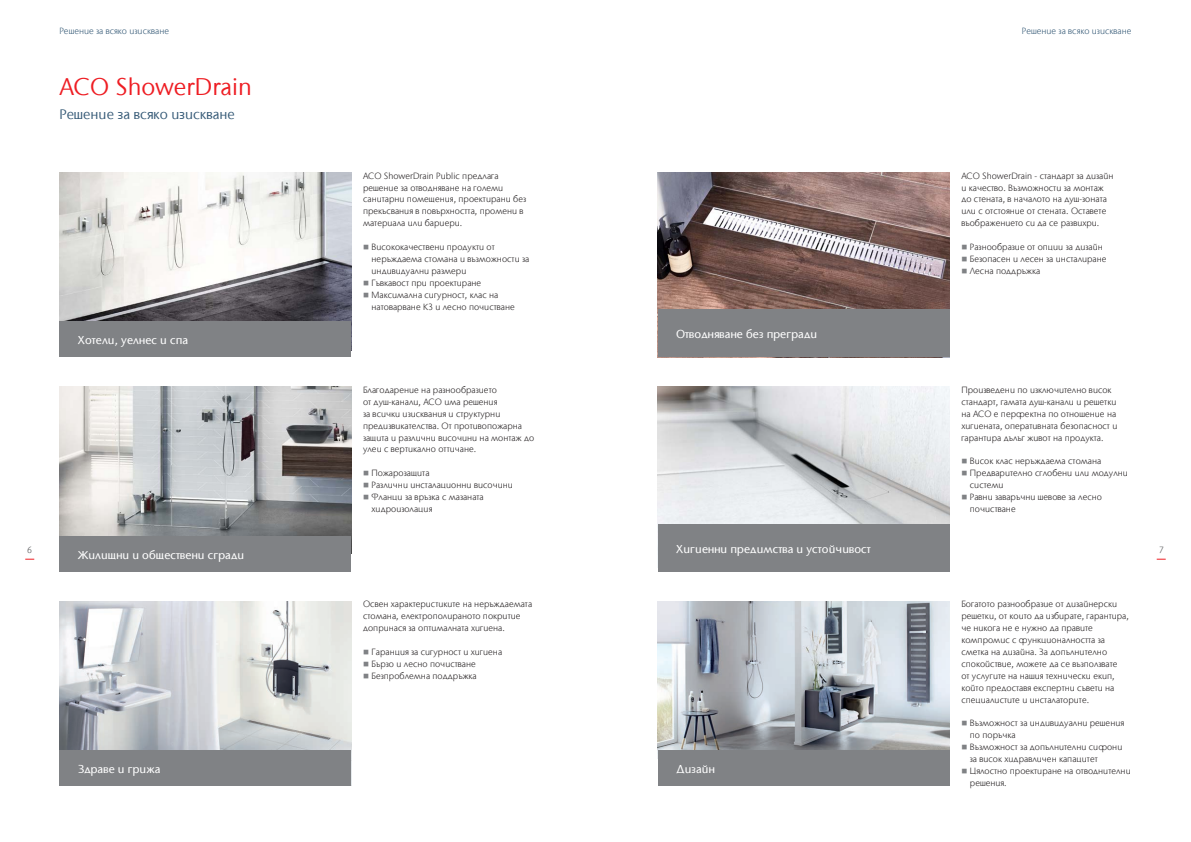
<style>
.page{position:relative;width:1191px;height:842px;background:#fff}
.page>*{position:absolute;margin:0;border:0;box-sizing:border-box;transform-origin:0 0}
.Heading{font:24px "Stone Sans IIITC Com";letter-spacing:.005em;color:#ee1d23}
.Intermediate_heading{font:14px "Stone Sans IIITC Com";letter-spacing:.005em;color:#335875}
.Title_Cluster_add-on{font:500 11.5px "Stone Sans IIITC Com";letter-spacing:.01em;color:#fff}
.Body_copy{font:300 9px/11.9px "Stone Sans IIITC Com";letter-spacing:.005em;color:#231f20}
.Rubrication{font:300 9px "Stone Sans IIITC Com";letter-spacing:.005em;color:#335875}
.t1{font:300 9px "Stone Sans IIITC Com";color:#57585a}
.s1{color:#808285}
</style>
<div class="page">
<img style="left:658px;top:172px;width:291px;height:138px">
<img style="left:60px;top:172px;width:291px;height:149px">
<img style="left:60px;top:387px;width:291px;height:149px">
<img style="left:60px;top:601px;width:291px;height:149px">
<img style="left:658px;top:387px;width:291px;height:137px">
<img style="left:658px;top:601px;width:291px;height:149px">
<div style="left:60px;top:321px;width:291px;height:36px;background:#808285"></div>
<div style="left:658px;top:310px;width:291px;height:47px;background:#808285"></div>
<div style="left:60px;top:536px;width:291px;height:35px;background:#808285"></div>
<div style="left:658px;top:524px;width:291px;height:47px;background:#808285"></div>
<div style="left:60px;top:750px;width:291px;height:36px;background:#808285"></div>
<div style="left:658px;top:750px;width:291px;height:36px;background:#808285"></div>
<p class="Rubrication" style="left:59px;top:26px;width:111px">Решение за всяко изискване</p>
<p class="Rubrication" style="left:1021px;top:26px;width:111px">Решение за всяко изискване</p>
<p class="Heading" style="left:59px;top:72px;width:194px">ACO ShowerDrain</p>
<p class="Intermediate_heading" style="left:59px;top:105px;width:177px">Решение за всяко изискване</p>
<p class="Title_Cluster_add-on" style="left:78px;top:333px;width:112px">Хотели, уелнес и спа</p>
<p class="Body_copy" style="left:363px;top:169px;width:164px">ACO ShowerDrain Public предлага решение за отводняване на големи санитарни помещения, проектирани без прекъсвания в повърхността, промени в материала или бариери.</p>
<p class="Body_copy" style="left:371px;top:241px;width:159px;text-indent:-9px"><span class="s1">■</span> Висококачествени продукти от неръждаема стомана и възможности за индивидуални размери</p>
<p class="Body_copy" style="left:363px;top:277px;width:120px"><span class="s1">■</span> Гъвкавост при проектиране</p>
<p class="Body_copy" style="left:371px;top:288px;width:145px;text-indent:-9px"><span class="s1">■</span> Максимална сигурност, клас на натоварване K3 и лесно почистване</p>
<p class="Body_copy" style="left:363px;top:384px;width:173px">Благодарение на разнообразието<br>от душ-канали, ACO има решения<br>за всички изисквания и структурни предизвикателства. От противопожарна защита и различни височини на монтаж до улеи с вертикално оттичане.</p>
<p class="Body_copy" style="left:363px;top:467px;width:68px"><span class="s1">■</span> Пожарозащита</p>
<p class="Body_copy" style="left:363px;top:479px;width:151px"><span class="s1">■</span> Различни инсталационни височини</p>
<p class="Body_copy" style="left:371px;top:491px;width:114px;text-indent:-9px"><span class="s1">■</span> Фланци за връзка с мазаната хидроизолация</p>
<p class="Title_Cluster_add-on" style="left:676px;top:327px;width:143px">Отводняване без прегради</p>
<p class="Body_copy" style="left:961px;top:169px;width:154px">ACO ShowerDrain - стандарт за дизайн и качество. Възможности за монтаж до стената, в началото на душ-зоната или с отстояние от стената. Оставете въображението си да се развихри.</p>
<p class="Body_copy" style="left:961px;top:241px;width:143px"><span class="s1">■</span> Разнообразие от опции за дизайн</p>
<p class="Body_copy" style="left:961px;top:253px;width:147px"><span class="s1">■</span> Безопасен и лесен за инсталиране</p>
<p class="Body_copy" style="left:961px;top:265px;width:80px"><span class="s1">■</span> Лесна поддръжка</p>
<p class="Body_copy" style="left:961px;top:384px;width:157px">Произведени по изключително висок стандарт, гамата душ-канали и решетки на ACO е перфектна по отношение на хигиената, оперативната безопасност и гарантира дълъг живот на продукта.</p>
<p class="Body_copy" style="left:961px;top:455px;width:141px"><span class="s1">■</span> Висок клас неръждаема стомана</p>
<p class="Body_copy" style="left:970px;top:467px;width:159px;text-indent:-9px"><span class="s1">■</span> Предварително сглобени или модулни системи</p>
<p class="Body_copy" style="left:970px;top:491px;width:134px;text-indent:-9px"><span class="s1">■</span> Равни заваръчни шевове за лесно почистване</p>
<p class="Title_Cluster_add-on" style="left:78px;top:547px;width:168px">Жилищни и обществени сгради</p>
<p class="Title_Cluster_add-on" style="left:676px;top:541px;width:196px">Хигиенни предимства и устойчивост</p>
<p class="t1" style="left:27px;top:544px;width:6px">6</p>
<p class="t1" style="left:1158px;top:544px;width:6px">7</p>
<p class="Body_copy" style="left:363px;top:598px;width:171px">Освен характеристиките на неръждаемата стомана, електрополираното покритие допринася за оптималната хигиена.</p>
<p class="Body_copy" style="left:363px;top:646px;width:141px"><span class="s1">■</span> Гаранция за сигурност и хигиена</p>
<p class="Body_copy" style="left:363px;top:658px;width:114px"><span class="s1">■</span> Бързо и лесно почистване</p>
<p class="Body_copy" style="left:363px;top:669px;width:115px"><span class="s1">■</span> Безпроблемна поддръжка</p>
<p class="Title_Cluster_add-on" style="left:78px;top:762px;width:84px">Здраве и грижа</p>
<p class="Title_Cluster_add-on" style="left:676px;top:762px;width:40px">Дизайн</p>
<p class="Body_copy" style="left:961px;top:598px;width:169px">Богатото разнообразие от дизайнерски решетки, от които да избирате, гарантира, че никога не е нужно да правите компромис с функционалността за сметка на дизайна. За допълнително спокойствие, можете да се възползвате<br>от услугите на нашия технически екип, който предоставя експертни съвети на специалистите и инсталаторите.</p>
<p class="Body_copy" style="left:970px;top:717px;width:156px;text-indent:-9px"><span class="s1">■</span> Възможност за индивидуални решения по поръчка</p>
<p class="Body_copy" style="left:970px;top:741px;width:154px;text-indent:-9px"><span class="s1">■</span> Възможност за допълнителни сифони за висок хидравличен капацитет</p>
<p class="Body_copy" style="left:970px;top:765px;width:162px;text-indent:-9px"><span class="s1">■</span> Цялостно проектиране на отводнителни решения.</p>
</div>
